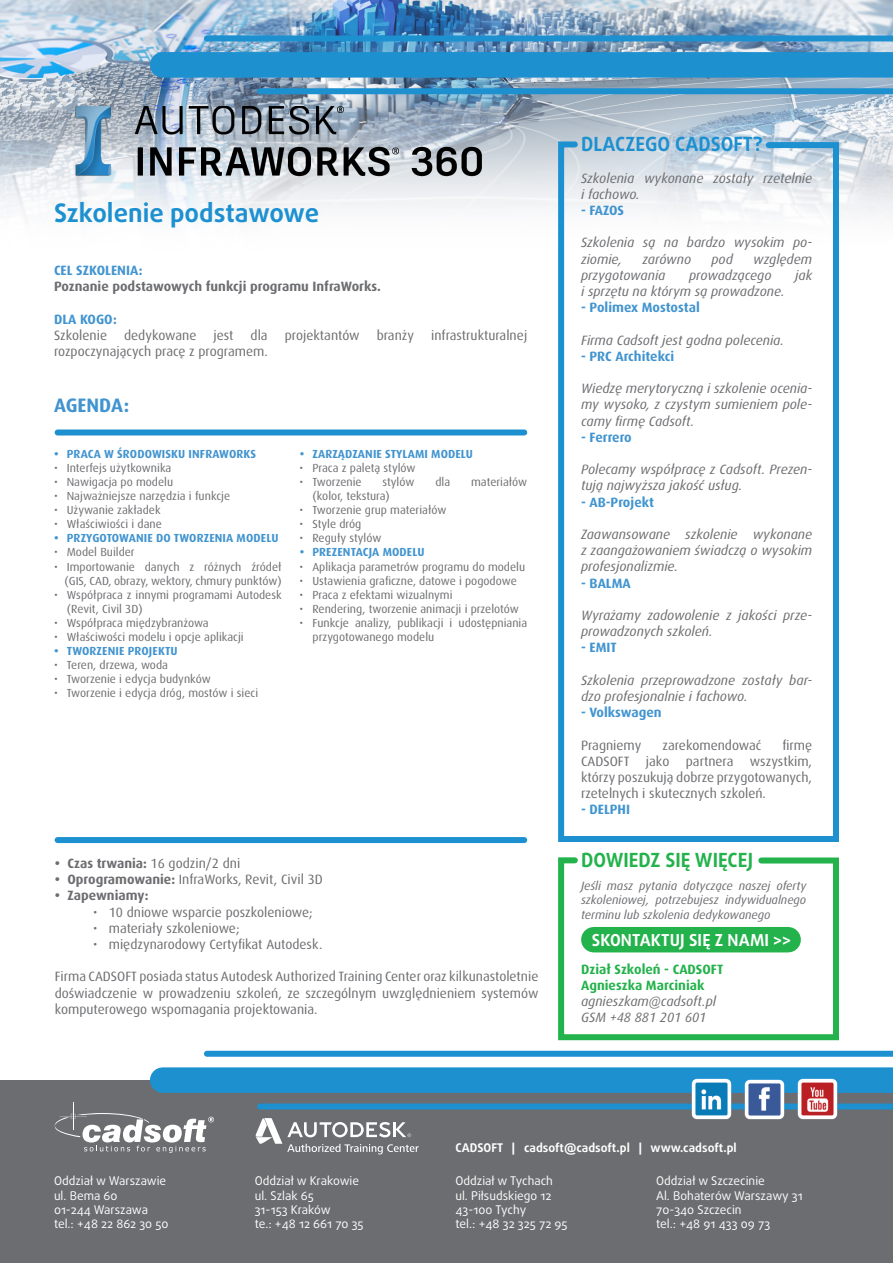
<style>
.page{position:relative;width:893px;height:1263px;background:#fff}
.page>*{position:absolute;margin:0;border:0;box-sizing:border-box;transform-origin:0 0}
.t1{font:700 25.5px "Daxline Pro";color:#1d90d0}
.t2{font:700 19.5px "Daxline Pro";color:#1d90d0}
.t3{font:700 19.5px "Daxline Pro";color:#23b24b}
.t4{font:700 19.5px "Dax Pro";color:#4194d0}
.t5{font:700 16.5px "Daxline Pro";letter-spacing:.01em;color:#fff}
.t6{font:italic 13.5px/16.2px "Dax Pro";color:#6c6d70}
.t7{font:13.5px/16.2px "Dax Pro";color:#6c6d70;text-align:justify}
.t8{font:700 13.5px "Dax Pro";color:#4194d0}
.t9{font:700 13.5px "Dax Pro";color:#6c6d70}
.t10{font:700 13.5px "Dax Pro";color:#23b24b}
.t11{font:12px "Daxline Pro";color:#fff}
.t12{font:italic 12px/14.4px "Dax Pro";color:#6c6d70;text-align:justify}
.t13{font:700 12px "Daxline Pro";color:#fff}
.t14{font:11.7px/14.1px "Dax Pro";color:#6c6d70}
.t15{font:700 11.7px "Dax Pro";letter-spacing:.01em;color:#4194d0}
.s1{font-weight:400}
.s2{font-weight:700}
</style>
<div class="page">
<img style="left:0;top:0;width:893px;height:221px">
<div style="left:0;top:1080px;width:893px;height:183px;background:#6c6d70"></div>
<div style="left:163px;top:1067px;width:730px;height:26px;background:#1d90d0"></div>
<div style="left:163px;top:52px;width:730px;height:26px;background:#1d90d0"></div>
<div style="left:207px;top:1051px;width:686px;height:6px;background:#1d90d0"></div>
<div style="left:58px;top:837px;width:466px;height:6px;background:#1d90d0"></div>
<div style="left:207px;top:35px;width:686px;height:6px;background:#1d90d0"></div>
<div style="left:260px;top:1103px;width:633px;height:6px;background:#1d90d0"></div>
<div style="left:260px;top:88px;width:633px;height:6px;background:#1d90d0"></div>
<svg style="left:555px;top:138px;width:287px;height:704px"></svg>
<svg style="left:255px;top:1118px;width:164px;height:36px"></svg>
<img style="left:55px;top:1120px;width:4px;height:11px">
<svg style="left:59px;top:1102px;width:155px;height:51px"></svg>
<img style="left:32px;top:107px;width:780px;height:72px">
<div style="left:58px;top:429px;width:466px;height:6px;background:#1d90d0"></div>
<img style="left:743px;top:1079px;width:43px;height:41px">
<img style="left:690px;top:1078px;width:43px;height:42px">
<img style="left:796px;top:1078px;width:43px;height:42px">
<svg style="left:558px;top:857px;width:281px;height:184px"></svg>
<div style="left:594px;top:927px;width:194px;height:25px;background:#23b24b"></div>
<p class="t1" style="left:54px;top:195px;width:267px">Szkolenie podstawowe</p>
<p class="t8" style="left:54px;top:262px;width:90px">CEL SZKOLENIA:</p>
<p class="t9" style="left:54px;top:278px;width:329px">Poznanie podstawowych funkcji programu InfraWorks.</p>
<p class="t8" style="left:54px;top:310px;width:64px">DLA KOGO:</p>
<p class="t7" style="left:54px;top:327px;width:55px">Szkolenie</p>
<p class="t7" style="left:124px;top:327px;width:74px">dedykowane</p>
<p class="t7" style="left:213px;top:327px;width:22px">jest</p>
<p class="t7" style="left:250px;top:327px;width:19px">dla</p>
<p class="t7" style="left:285px;top:327px;width:76px">projektantów</p>
<p class="t7" style="left:377px;top:327px;width:39px">branży</p>
<p class="t7" style="left:431px;top:327px;width:98px">infrastrukturalnej</p>
<p class="t7" style="left:54px;top:343px;width:215px">rozpoczynających pracę z programem.</p>
<p class="t4" style="left:54px;top:393px;width:77px">AGENDA:</p>
<p class="t15" style="left:54px;top:447px;width:204px">• PRACA W ŚRODOWISKU INFRAWORKS</p>
<p class="t14" style="left:54px;top:461px;width:119px">• Interfejs użytkownika</p>
<p class="t14" style="left:54px;top:475px;width:121px">• Nawigacja po modelu</p>
<p class="t14" style="left:54px;top:489px;width:178px">• Najważniejsze narzędzia i funkcje</p>
<p class="t14" style="left:54px;top:503px;width:108px">• Używanie zakładek</p>
<p class="t14" style="left:54px;top:517px;width:109px">• Właściwiości i dane</p>
<p class="t15" style="left:54px;top:531px;width:226px">• PRZYGOTOWANIE DO TWORZENIA MODELU</p>
<p class="t14" style="left:54px;top:545px;width:82px">• Model Builder</p>
<p class="t14" style="left:54px;top:559px;width:229px;text-align:right">• Importowanie danych z różnych źródeł (GIS, CAD, obrazy, wektory, chmury punktów)</p>
<p class="t14" style="left:67px;top:587px;width:216px;text-indent:-13px">• Współpraca z innymi programami Autodesk (Revit, Civil 3D)</p>
<p class="t14" style="left:54px;top:615px;width:156px">• Współpraca międzybranżowa</p>
<p class="t14" style="left:54px;top:629px;width:191px">• Właściwości modelu i opcje aplikacji</p>
<p class="t15" style="left:54px;top:643px;width:125px">• TWORZENIE PROJEKTU</p>
<p class="t14" style="left:54px;top:657px;width:116px">• Teren, drzewa, woda</p>
<p class="t14" style="left:54px;top:671px;width:158px">• Tworzenie i edycja budynków</p>
<p class="t14" style="left:54px;top:685px;width:206px">• Tworzenie i edycja dróg, mostów i sieci</p>
<p class="t15" style="left:300px;top:447px;width:175px">• ZARZĄDZANIE STYLAMI MODELU</p>
<p class="t14" style="left:300px;top:461px;width:117px">• Praca z paletą stylów</p>
<p class="t14" style="left:300px;top:475px;width:63px">• Tworzenie</p>
<p class="t14" style="left:382px;top:475px;width:33px">stylów</p>
<p class="t14" style="left:435px;top:475px;width:16px">dla</p>
<p class="t14" style="left:471px;top:475px;width:58px">materiałów</p>
<p class="t14" style="left:313px;top:489px;width:79px">(kolor, tekstura)</p>
<p class="t14" style="left:300px;top:503px;width:148px">• Tworzenie grup materiałów</p>
<p class="t14" style="left:300px;top:517px;width:63px">• Style dróg</p>
<p class="t14" style="left:300px;top:531px;width:83px">• Reguły stylów</p>
<p class="t15" style="left:300px;top:545px;width:126px">• PREZENTACJA MODELU</p>
<p class="t14" style="left:300px;top:559px;width:227px">• Aplikacja parametrów programu do modelu</p>
<p class="t14" style="left:300px;top:573px;width:219px">• Ustawienia graficzne, datowe i pogodowe</p>
<p class="t14" style="left:300px;top:587px;width:154px">• Praca z efektami wizualnymi</p>
<p class="t14" style="left:300px;top:601px;width:221px">• Rendering, tworzenie animacji i przelotów</p>
<p class="t14" style="left:313px;top:615px;width:216px;text-indent:-13px">• Funkcje analizy, publikacji i udostępniania przygotowanego modelu</p>
<p class="t9" style="left:55px;top:855px;width:187px">• Czas trwania: <span class="s1">16 godzin/2 dni</span></p>
<p class="t7" style="left:55px;top:871px;width:270px"><span class="s2">• Oprogramowanie:</span> InfraWorks, Revit, Civil 3D</p>
<p class="t9" style="left:55px;top:887px;width:95px">• Zapewniamy:</p>
<p class="t7" style="left:93px;top:903px;width:221px">• 10 dniowe wsparcie poszkoleniowe;</p>
<p class="t7" style="left:93px;top:920px;width:148px">• materiały szkoleniowe;</p>
<p class="t7" style="left:93px;top:936px;width:231px">• międzynarodowy Certyfikat Autodesk.</p>
<p class="t7" style="left:55px;top:968px;width:485px">Firma CADSOFT posiada status Autodesk Authorized Training Center oraz kilkunastoletnie doświadczenie w prowadzeniu szkoleń, ze szczególnym uwzględnieniem systemów komputerowego wspomagania projektowania.</p>
<p class="t2" style="left:581px;top:131px;width:183px">DLACZEGO CADSOFT?</p>
<p class="t6" style="left:581px;top:169px;width:233px">Szkolenia wykonane zostały rzetelnie i fachowo.</p>
<p class="t8" style="left:581px;top:202px;width:45px">- FAZOS</p>
<p class="t6" style="left:581px;top:234px;width:233px">Szkolenia są na bardzo wysokim po&shy;ziomie,</p>
<p class="t6" style="left:642px;top:250px;width:50px">zarówno</p>
<p class="t6" style="left:711px;top:250px;width:23px">pod</p>
<p class="t6" style="left:753px;top:250px;width:61px">względem</p>
<p class="t6" style="left:581px;top:267px;width:86px">przygotowania</p>
<p class="t6" style="left:689px;top:267px;width:84px">prowadzącego</p>
<p class="t6" style="left:795px;top:267px;width:18px">jak</p>
<p class="t6" style="left:581px;top:283px;width:205px">i sprzętu na którym są prowadzone.</p>
<p class="t8" style="left:581px;top:299px;width:120px">- Polimex Mostostal</p>
<p class="t6" style="left:581px;top:331px;width:204px">Firma Cadsoft jest godna polecenia.</p>
<p class="t8" style="left:581px;top:347px;width:95px">- PRC Architekci</p>
<p class="t6" style="left:581px;top:380px;width:233px;text-align:justify">Wiedzę merytoryczną i szkolenie ocenia&shy;my wysoko, z czystym sumieniem pole&shy;camy firmę Cadsoft.</p>
<p class="t8" style="left:581px;top:428px;width:52px">- Ferrero</p>
<p class="t6" style="left:581px;top:461px;width:233px">Polecamy współpracę z Cadsoft. Prezen&shy;tują najwyższa jakość usług.</p>
<p class="t8" style="left:581px;top:493px;width:75px">- AB-Projekt</p>
<p class="t6" style="left:581px;top:526px;width:233px;text-align:justify">Zaawansowane szkolenie wykonane z zaangażowaniem świadczą o wysokim profesjonalizmie.</p>
<p class="t8" style="left:581px;top:574px;width:51px">- BALMA</p>
<p class="t6" style="left:581px;top:607px;width:233px">Wyrażamy zadowolenie z jakości prze&shy;prowadzonych szkoleń.</p>
<p class="t8" style="left:581px;top:639px;width:37px">- EMIT</p>
<p class="t6" style="left:581px;top:672px;width:233px">Szkolenia przeprowadzone zostały bar&shy;dzo profesjonalnie i fachowo.</p>
<p class="t8" style="left:581px;top:704px;width:82px">- Volkswagen</p>
<p class="t7" style="left:581px;top:736px;width:62px">Pragniemy</p>
<p class="t7" style="left:662px;top:736px;width:100px">zarekomendować</p>
<p class="t7" style="left:581px;top:736px;width:233px;text-indent:201px">firmę CADSOFT jako partnera wszystkim, którzy poszukują dobrze przygotowanych, rzetelnych i skutecznych szkoleń.</p>
<p class="t8" style="left:581px;top:801px;width:51px">- DELPHI</p>
<p class="t3" style="left:581px;top:847px;width:174px">DOWIEDZ SIĘ WIĘCEJ</p>
<p class="t12" style="left:581px;top:878px;width:227px">Jeśli masz pytania dotyczące naszej oferty szkoleniowej, potrzebujesz indywidualnego terminu lub szkolenia dedykowanego</p>
<p class="t5" style="left:592px;top:929px;width:201px">SKONTAKTUJ SIĘ Z NAMI &gt;&gt;</p>
<p class="t10" style="left:581px;top:960px;width:144px">Dział Szkoleń - CADSOFT</p>
<p class="t10" style="left:581px;top:976px;width:125px">Agnieszka Marciniak</p>
<p class="t6" style="left:581px;top:993px;width:136px">agnieszkam@cadsoft.pl</p>
<p class="t6" style="left:581px;top:1009px;width:127px">GSM +48 881 201 601</p>
<p class="t11" style="left:54px;top:1173px;width:114px">Oddział w Warszawie</p>
<p class="t11" style="left:54px;top:1187px;width:65px">ul. Bema 60</p>
<p class="t11" style="left:54px;top:1202px;width:96px">01-244 Warszawa</p>
<p class="t11" style="left:54px;top:1216px;width:116px">tel.: +48 22 862 30 50</p>
<p class="t11" style="left:255px;top:1173px;width:106px">Oddział w Krakowie</p>
<p class="t11" style="left:255px;top:1187px;width:61px">ul. Szlak 65</p>
<p class="t11" style="left:255px;top:1202px;width:78px">31-153 Kraków</p>
<p class="t11" style="left:255px;top:1216px;width:110px">te.: +48 12 661 70 35</p>
<p class="t13" style="left:455px;top:1140px;width:283px">CADSOFT | cadsoft@cadsoft.pl | www.cadsoft.pl</p>
<p class="t11" style="left:455px;top:1173px;width:99px">Oddział w Tychach</p>
<p class="t11" style="left:455px;top:1187px;width:98px">ul. Piłsudskiego 12</p>
<p class="t11" style="left:455px;top:1202px;width:72px">43-100 Tychy</p>
<p class="t11" style="left:455px;top:1216px;width:114px">tel.: +48 32 325 72 95</p>
<p class="t11" style="left:656px;top:1173px;width:110px">Oddział w Szczecinie</p>
<p class="t11" style="left:656px;top:1187px;width:148px">Al. Bohaterów Warszawy 31</p>
<p class="t11" style="left:656px;top:1202px;width:87px">70-340 Szczecin</p>
<p class="t11" style="left:656px;top:1216px;width:116px">tel.: +48 91 433 09 73</p>
</div>
